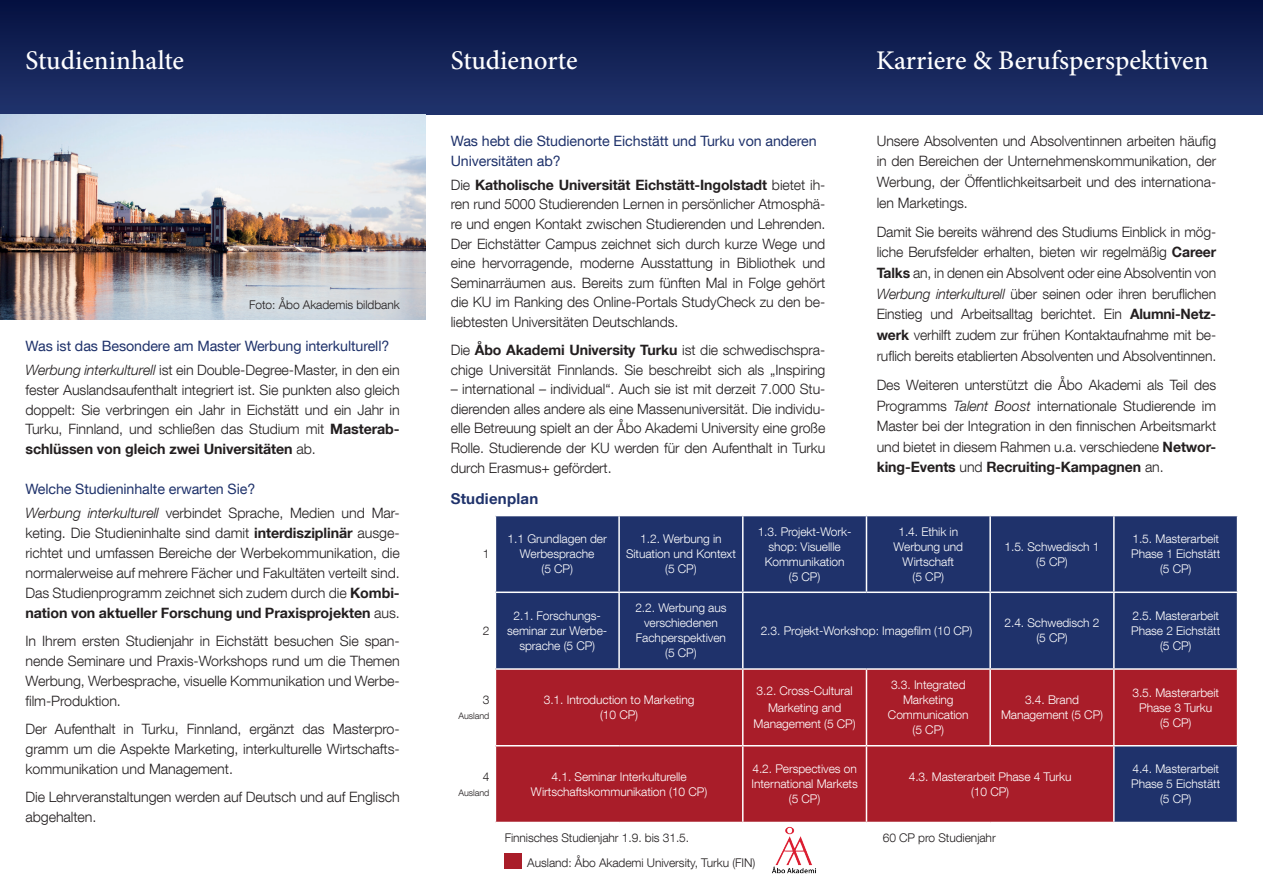
<style>
.page{position:relative;width:1263px;height:893px;background:#fff}
.page>*{position:absolute;margin:0;border:0;box-sizing:border-box;transform-origin:0 0}
.t1{font:500 27px "Minion Pro";color:#fff}
.t2{font:700 15px "Helvetica Neue LT Com";letter-spacing:.015em;color:#1f326b}
.t3{font:300 14.25px/20px "Helvetica Neue LT Com";letter-spacing:-.005em;color:#231f20;text-align:justify}
.t4{font:14.25px/24.2px "Helvetica Neue LT Com";letter-spacing:-.005em;color:#1f326b}
.t5{font:300 12px/15px "Helvetica Neue LT Com";letter-spacing:-.005em;color:#fff;text-align:center}
.t6{font:300 12px "Helvetica Neue LT Com";letter-spacing:-.005em;color:#231f20}
.t7{font:300 9px "Helvetica Neue LT Com";letter-spacing:-.005em;color:#231f20}
.s1{font-weight:300;font-style:italic;color:#231f20}
.s2{font-weight:300;color:#231f20}
.s3{font-weight:700}
.s4{font-style:italic}
</style>
<div class="page">
<div style="left:0;top:0;width:1263px;height:115px;background:linear-gradient(to bottom,#051140,#21346d)"></div>
<div style="left:496px;top:516px;width:741px;height:152px;background:#1f326b"></div>
<svg style="left:496px;top:670px;width:741px;height:152px;background:#9d2030"></svg>
<hr style="left:618px;top:516px;width:2px;height:75px;background:#fff">
<hr style="left:742px;top:516px;width:1px;height:75px;background:#fff">
<hr style="left:866px;top:516px;width:1px;height:75px;background:#fff">
<hr style="left:989px;top:516px;width:2px;height:75px;background:#fff">
<hr style="left:1113px;top:516px;width:1px;height:75px;background:#fff">
<hr style="left:495px;top:591px;width:124px;height:2px;background:#fff">
<hr style="left:619px;top:591px;width:124px;height:2px;background:#fff">
<hr style="left:618px;top:593px;width:2px;height:75px;background:#fff">
<hr style="left:743px;top:591px;width:123px;height:2px;background:#fff">
<hr style="left:742px;top:593px;width:1px;height:75px;background:#fff">
<hr style="left:866px;top:591px;width:124px;height:2px;background:#fff">
<hr style="left:990px;top:591px;width:124px;height:2px;background:#fff">
<hr style="left:989px;top:593px;width:2px;height:75px;background:#fff">
<hr style="left:1114px;top:591px;width:124px;height:2px;background:#fff">
<hr style="left:1113px;top:593px;width:1px;height:75px;background:#fff">
<hr style="left:742px;top:670px;width:1px;height:75px;background:#fff">
<hr style="left:866px;top:670px;width:1px;height:75px;background:#fff">
<hr style="left:989px;top:670px;width:2px;height:75px;background:#fff">
<hr style="left:1113px;top:670px;width:1px;height:75px;background:#fff">
<hr style="left:495px;top:745px;width:124px;height:1px;background:#fff">
<hr style="left:619px;top:745px;width:124px;height:1px;background:#fff">
<hr style="left:743px;top:745px;width:123px;height:1px;background:#fff">
<hr style="left:742px;top:746px;width:1px;height:76px;background:#fff">
<hr style="left:866px;top:745px;width:124px;height:1px;background:#fff">
<hr style="left:866px;top:746px;width:1px;height:76px;background:#fff">
<hr style="left:990px;top:745px;width:124px;height:1px;background:#fff">
<hr style="left:1114px;top:745px;width:124px;height:1px;background:#fff">
<hr style="left:1113px;top:746px;width:1px;height:76px;background:#fff">
<div style="left:505px;top:852px;width:17px;height:16px;background:#a91d29"></div>
<img style="left:0;top:115px;width:425px;height:204px">
<img style="left:772px;top:826px;width:44px;height:48px">
<h1 class="t1" style="left:26px;top:43px;width:160px">Studieninhalte</h1>
<h1 class="t1" style="left:451px;top:43px;width:128px">Studienorte</h1>
<h1 class="t1" style="left:876px;top:43px;width:334px">Karriere &amp; Berufsperspektiven</h1>
<p class="t6" style="left:249px;top:298px;width:152px">Foto: Åbo Akademis bildbank</p>
<p class="t4" style="left:26px;top:333px;width:376px">Was ist das Besondere am Master Werbung interkulturell?<br><span class="s1">Werbung interkulturell</span> <span class="s2">ist ein Double-Degree-Master, in den ein</span></p>
<p class="t3" style="left:26px;top:379px;width:376px">fester Auslandsaufenthalt integriert ist. Sie punkten also gleich doppelt: Sie verbringen ein Jahr in Eichstätt und ein Jahr in Turku, Finnland, und schließen das Studium mit <span class="s3">Masterab&shy;schlüssen von gleich zwei Universitäten</span> ab.</p>
<p class="t4" style="left:26px;top:477px;width:376px">Welche Studieninhalte erwarten Sie?<br><span class="s1">Werbung interkulturell</span> <span class="s2">verbindet Sprache, Medien und Mar-</span></p>
<p class="t3" style="left:26px;top:523px;width:376px">keting. Die Studieninhalte sind damit <span class="s3">interdisziplinär</span> ausge&shy;richtet und umfassen Bereiche der Werbekommunikation, die normalerweise auf mehrere Fächer und Fakultäten verteilt sind.<br>Das Studienprogramm zeichnet sich zudem durch die <span class="s3">Kombi&shy;nation von aktueller Forschung und Praxisprojekten</span> aus.</p>
<p class="t3" style="left:26px;top:631px;width:376px">In Ihrem ersten Studienjahr in Eichstätt besuchen Sie span&shy;nende Seminare und Praxis-Workshops rund um die Themen Werbung, Werbesprache, visuelle Kommunikation und Werbe&shy;film-Produktion.</p>
<p class="t3" style="left:26px;top:719px;width:376px">Der Aufenthalt in Turku, Finnland, ergänzt das Masterpro&shy;gramm um die Aspekte Marketing, interkulturelle Wirtschafts&shy;kommunikation und Management.</p>
<p class="t3" style="left:26px;top:787px;width:376px">Die Lehrveranstaltungen werden auf Deutsch und auf Englisch abgehalten.</p>
<p class="t4" style="left:451px;top:131px;width:367px;line-height:19.6px">Was hebt die Studienorte Eichstätt und Turku von anderen<br>Universitäten ab?</p>
<p class="t3" style="left:451px;top:175px;width:376px">Die <span class="s3">Katholische Universität Eichstätt-Ingolstadt</span> bietet ih&shy;ren rund 5000 Studierenden Lernen in persönlicher Atmosphä&shy;re und engen Kontakt zwischen Studierenden und Lehrenden.<br>Der Eichstätter Campus zeichnet sich durch kurze Wege und eine hervorragende, moderne Ausstattung in Bibliothek und Seminarräumen aus. Bereits zum fünften Mal in Folge gehört die KU im Ranking des Online-Portals StudyCheck zu den be&shy;liebtesten Universitäten Deutschlands.</p>
<p class="t3" style="left:451px;top:340px;width:376px">Die <span class="s3">Åbo Akademi University Turku</span> ist die schwedischspra&shy;chige Universität Finnlands. Sie beschreibt sich als „Inspiring</p>
<p class="t3" style="left:451px;top:379px;width:376px">– international – individual“. Auch sie ist mit derzeit 7.000 Stu&shy;dierenden alles andere als eine Massenuniversität. Die individu&shy;elle Betreuung spielt an der Åbo Akademi University eine große Rolle. Studierende der KU werden für den Aufenthalt in Turku durch Erasmus+ gefördert.</p>
<p class="t2" style="left:451px;top:489px;width:89px">Studienplan</p>
<p class="t3" style="left:877px;top:130px;width:341px;line-height:20.7px">Unsere Absolventen und Absolventinnen arbeiten häufig in den Bereichen der Unternehmenskommunikation, der Werbung, der Öffentlichkeitsarbeit und des internationa&shy;len Marketings.</p>
<p class="t3" style="left:877px;top:221px;width:341px;line-height:20.7px">Damit Sie bereits während des Studiums Einblick in mög&shy;liche Berufsfelder erhalten, bieten wir regelmäßig <span class="s3">Career Talks</span> an, in denen ein Absolvent oder eine Absolventin von <span class="s4">Werbung interkulturell</span> über seinen oder ihren beruflichen Einstieg und Arbeitsalltag berichtet. Ein <span class="s3">Alumni-Netz&shy;werk</span> verhilft zudem zur frühen Kontaktaufnahme mit be&shy;ruflich bereits etablierten Absolventen und Absolventinnen.</p>
<p class="t3" style="left:877px;top:374px;width:341px;line-height:20.7px">Des Weiteren unterstützt die Åbo Akademi als Teil des Programms <span class="s4">Talent Boost</span> internationale Studierende im Master bei der Integration in den finnischen Arbeitsmarkt und bietet in diesem Rahmen u.a. verschiedene <span class="s3">Networ&shy;king-Events</span> und <span class="s3">Recruiting-Kampagnen</span> an.</p>
<p class="t6" style="left:483px;top:547px;width:8px">1</p>
<p class="t6" style="left:483px;top:623px;width:8px">2</p>
<p class="t6" style="left:483px;top:693px;width:8px">3</p>
<p class="t7" style="left:459px;top:710px;width:32px">Ausland</p>
<p class="t6" style="left:483px;top:769px;width:8px">4</p>
<p class="t7" style="left:459px;top:787px;width:32px">Ausland</p>
<p class="t5" style="left:508px;top:531px;width:101px">1.1 Grundlagen der<br>Werbesprache<br>(5 CP)</p>
<p class="t5" style="left:626px;top:531px;width:111px">1.2. Werbung in<br>Situation und Kontext (5 CP)</p>
<p class="t5" style="left:758px;top:524px;width:95px">1.3. Projekt-Work&shy;shop: Visuellle<br>Kommunikation<br>(5 CP)</p>
<p class="t5" style="left:893px;top:524px;width:71px">1.4. Ethik in<br>Werbung und<br>Wirtschaft<br>(5 CP)</p>
<p class="t5" style="left:1004px;top:539px;width:97px">1.5. Schwedisch 1 (5 CP)</p>
<p class="t5" style="left:1131px;top:531px;width:91px">1.5. Masterarbeit<br>Phase 1 Eichstätt (5 CP)</p>
<p class="t5" style="left:507px;top:608px;width:102px">2.1. Forschungs&shy;seminar zur Werbe&shy;sprache (5 CP)</p>
<p class="t5" style="left:635px;top:600px;width:93px">2.2. Werbung aus verschiedenen<br>Fachperspektiven (5 CP)</p>
<p class="t5" style="left:761px;top:623px;width:213px">2.3. Projekt-Workshop: Imagefilm (10 CP)</p>
<p class="t5" style="left:1004px;top:615px;width:97px">2.4. Schwedisch 2 (5 CP)</p>
<p class="t5" style="left:1131px;top:608px;width:91px">2.5. Masterarbeit<br>Phase 2 Eichstätt (5 CP)</p>
<p class="t5" style="left:544px;top:692px;width:152px">3.1. Introduction to Marketing (10 CP)</p>
<p class="t5" style="left:754px;top:682px;width:103px;line-height:16.5px">3.2. Cross-Cultural<br>Marketing and<br>Management (5 CP)</p>
<p class="t5" style="left:888px;top:677px;width:82px">3.3. Integrated<br>Marketing<br>Communication (5 CP)</p>
<p class="t5" style="left:1001px;top:692px;width:103px">3.4. Brand<br>Management (5 CP)</p>
<p class="t5" style="left:1132px;top:685px;width:88px">3.5. Masterarbeit<br>Phase 3 Turku<br>(5 CP)</p>
<p class="t5" style="left:531px;top:769px;width:178px">4.1. Seminar Interkulturelle<br>Wirtschaftskommunikation (10 CP)</p>
<p class="t5" style="left:751px;top:761px;width:108px">4.2. Perspectives on<br>International Markets (5 CP)</p>
<p class="t5" style="left:909px;top:769px;width:164px">4.3. Masterarbeit Phase 4 Turku (10 CP)</p>
<p class="t5" style="left:1131px;top:761px;width:91px">4.4. Masterarbeit<br>Phase 5 Eichstätt (5 CP)</p>
<p class="t6" style="left:505px;top:831px;width:186px">Finnisches Studienjahr 1.9. bis 31.5.</p>
<p class="t6" style="left:883px;top:831px;width:115px">60 CP pro Studienjahr</p>
<p class="t6" style="left:527px;top:855px;width:230px">Ausland: Åbo Akademi University, Turku (FIN)</p>
</div>
